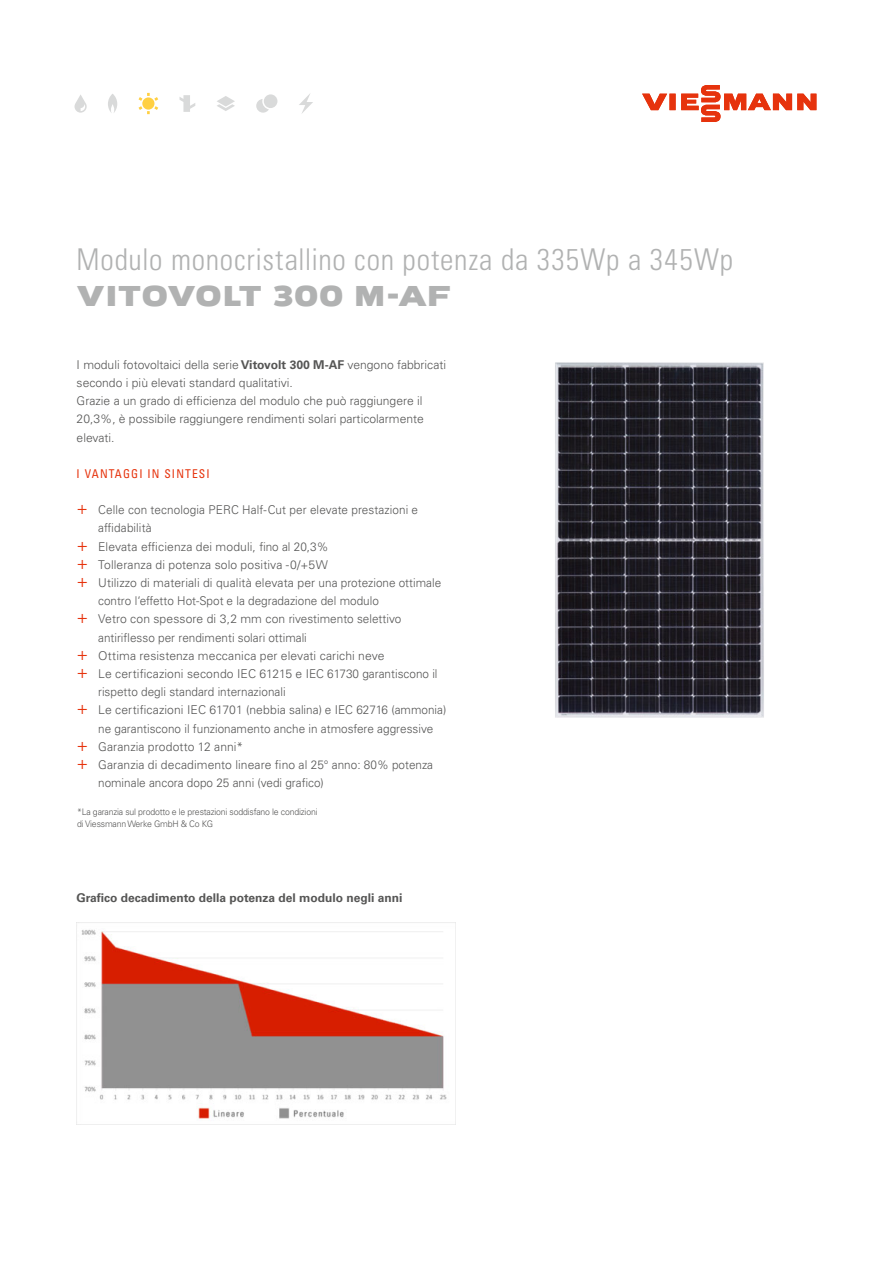
<style>
.page{position:relative;width:893px;height:1263px;background:#fff}
.page>*{position:absolute;margin:0;border:0;box-sizing:border-box;transform-origin:0 0}
.Titel{font:30px "Univers LTCYR 47 Light Cond";letter-spacing:.025em;color:#b1b2b2}
.Titel_Viessmann_Schr{font:700 30px "Viessmann";letter-spacing:.01em;color:#b1b2b2}
.Fließtext-schwarz-9p{font:300 12.15px/18.1px "Univers LTCYR 45";color:#565655}
.Headline-schwarz-9pt{font:condensed 12.15px "Univers LTCYR 57";letter-spacing:.1em;color:#e6330d;scale:.95 1}
.t1{font:700 12px "Univers LTCYR 65";color:#565655}
.Aufzählung-schwarz-9{font:300 9px/12px "Univers LTCYR 45";letter-spacing:-.02em;color:#565655}
.s1{font-family:"Univers LTCYR 65";font-weight:700}
.s2{font-size:18px;color:#e6330d}
</style>
<div class="page">
<img style="left:555px;top:362px;width:209px;height:356px">
<svg style="left:256px;top:94px;width:21px;height:19px"></svg>
<svg style="left:299px;top:94px;width:14px;height:19px"></svg>
<svg style="left:139px;top:93px;width:19px;height:21px"></svg>
<svg style="left:180px;top:95px;width:15px;height:17px"></svg>
<svg style="left:217px;top:96px;width:18px;height:15px"></svg>
<svg style="left:108px;top:94px;width:9px;height:19px"></svg>
<svg style="left:75px;top:95px;width:12px;height:18px"></svg>
<svg style="left:642px;top:85px;width:174px;height:37px"></svg>
<img style="left:81px;top:929px;width:366px;height:191px">
<p class="Titel" style="left:77px;top:239px;width:658px">Modulo monocristallino con potenza da 335Wp a 345Wp</p>
<p class="Titel_Viessmann_Schr" style="left:77px;top:276px;width:376px">VITOVOLT 300 M-AF</p>
<p class="Fließtext-schwarz-9p" style="left:77px;top:355px;width:371px">I moduli fotovoltaici della serie <span class="s1">Vitovolt 300 M-AF</span> vengono fabbricati secondo i più elevati standard qualitativi.</p>
<p class="Fließtext-schwarz-9p" style="left:77px;top:391px;width:349px;text-align:justify">Grazie a un grado di efficienza del modulo che può raggiungere il 20,3%, è possibile raggiungere rendimenti solari particolarmente elevati.</p>
<p class="Headline-schwarz-9pt" style="left:77px;top:466px;width:142px">I VANTAGGI IN SINTESI</p>
<p class="Fließtext-schwarz-9p" style="left:98px;top:501px;width:322px;text-indent:-21px"><span class="s2">+</span> Celle con tecnologia PERC Half-Cut per elevate prestazioni e affidabilità</p>
<p class="Fließtext-schwarz-9p" style="left:77px;top:537px;width:253px"><span class="s2">+</span> Elevata efficienza dei moduli, fino al 20,3%</p>
<p class="Fließtext-schwarz-9p" style="left:77px;top:555px;width:253px"><span class="s2">+</span> Tolleranza di potenza solo positiva -0/+5W</p>
<p class="Fließtext-schwarz-9p" style="left:98px;top:573px;width:345px;text-indent:-21px"><span class="s2">+</span> Utilizzo di materiali di qualità elevata per una protezione ottimale contro l‘effetto Hot-Spot e la degradazione del modulo</p>
<p class="Fließtext-schwarz-9p" style="left:98px;top:610px;width:305px;text-indent:-21px"><span class="s2">+</span> Vetro con spessore di 3,2 mm con rivestimento selettivo antiriflesso per rendimenti solari ottimali</p>
<p class="Fließtext-schwarz-9p" style="left:77px;top:646px;width:309px"><span class="s2">+</span> Ottima resistenza meccanica per elevati carichi neve</p>
<p class="Fließtext-schwarz-9p" style="left:98px;top:664px;width:341px;text-indent:-21px"><span class="s2">+</span> Le certificazioni secondo IEC 61215 e IEC 61730 garantiscono il rispetto degli standard internazionali</p>
<p class="Fließtext-schwarz-9p" style="left:98px;top:701px;width:350px;text-indent:-21px"><span class="s2">+</span> Le certificazioni IEC 61701 (nebbia salina) e IEC 62716 (ammonia) ne garantiscono il funzionamento anche in atmosfere aggressive</p>
<p class="Fließtext-schwarz-9p" style="left:77px;top:737px;width:168px"><span class="s2">+</span> Garanzia prodotto 12 anni*</p>
<p class="Fließtext-schwarz-9p" style="left:98px;top:755px;width:337px;text-indent:-21px"><span class="s2">+</span> Garanzia di decadimento lineare fino al 25° anno: 80% potenza nominale ancora dopo 25 anni (vedi grafico)</p>
<p class="Aufzählung-schwarz-9" style="left:77px;top:806px;width:242px">*La garanzia sul prodotto e le prestazioni soddisfano le condizioni di Viessmann Werke GmbH &amp; Co KG</p>
<p class="t1" style="left:77px;top:889px;width:328px">Grafico decadimento della potenza del modulo negli anni</p>
</div>
